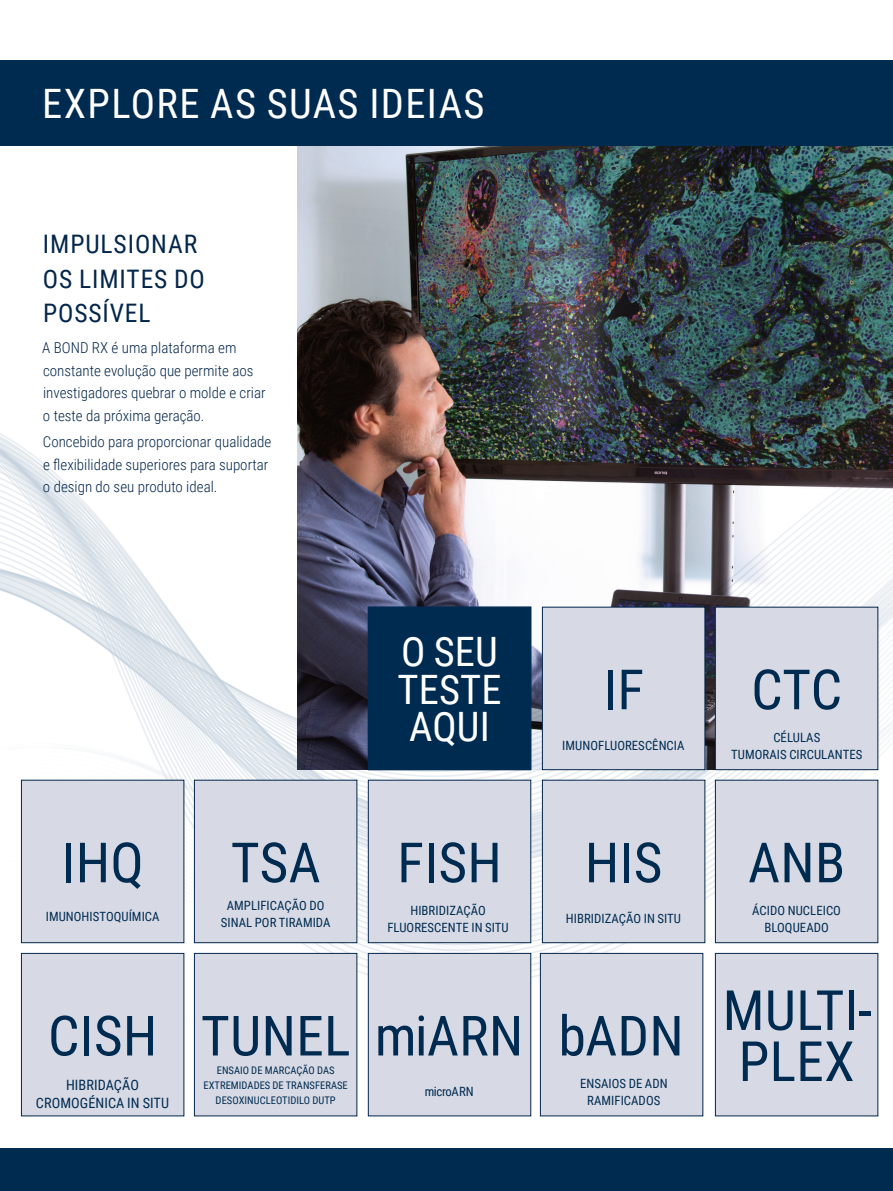
<style>
.page{position:relative;width:893px;height:1191px;background:#fff}
.page>*{position:absolute;margin:0;border:0;box-sizing:border-box;transform-origin:0 0}
.t1{font:55.5px/51px "Roboto Condensed";letter-spacing:.005em;color:#002b51}
.Brochure_headline{font:40.5px "Roboto Condensed";letter-spacing:.035em;color:#fff}
.Section_Heads{font:25.5px/34.5px "Roboto Condensed";letter-spacing:.035em;color:#04264b}
.Body_Text{font:300 15px/22.5px "Roboto Condensed";color:#04264b}
.t2{font:14.25px/17.2px "Roboto Condensed";letter-spacing:.005em;color:#002b51;text-align:center}
.t3{font:12.75px/17.2px "Roboto Condensed";letter-spacing:.005em;color:#002b51;text-align:center}
.t4{font:12.75px "Roboto Condensed";letter-spacing:-.03em;color:#002b51}
.t5{font:10.5px/15px "Roboto Condensed";letter-spacing:.005em;color:#002b51;text-align:center}
</style>
<div class="page">
<div style="left:0;top:1148px;width:893px;height:43px;background:#002b51"></div>
<div style="left:0;top:61px;width:893px;height:85px;background:#002b51"></div>
<img style="left:0;top:146px;width:893px;height:945px">
<div style="left:21px;top:780px;width:163px;height:162px;background:#d7dae4"></div>
<div style="left:21px;top:780px;width:163px;height:163px;border:1px solid #04264b"></div>
<div style="left:715px;top:953px;width:163px;height:163px;background:#d7dae4"></div>
<div style="left:715px;top:953px;width:163px;height:163px;border:1px solid #04264b"></div>
<div style="left:715px;top:780px;width:163px;height:162px;background:#d7dae4"></div>
<div style="left:715px;top:780px;width:163px;height:163px;border:1px solid #04264b"></div>
<div style="left:368px;top:780px;width:163px;height:162px;background:#d7dae4"></div>
<div style="left:368px;top:780px;width:163px;height:163px;border:1px solid #04264b"></div>
<div style="left:715px;top:607px;width:163px;height:162px;background:#d7dae4"></div>
<div style="left:715px;top:607px;width:163px;height:163px;border:1px solid #04264b"></div>
<div style="left:368px;top:607px;width:163px;height:163px;background:#002b51"></div>
<div style="left:542px;top:607px;width:163px;height:162px;background:#d7dae4"></div>
<div style="left:542px;top:607px;width:163px;height:163px;border:1px solid #04264b"></div>
<div style="left:542px;top:780px;width:163px;height:162px;background:#d7dae4"></div>
<div style="left:542px;top:780px;width:163px;height:163px;border:1px solid #04264b"></div>
<div style="left:194px;top:780px;width:163px;height:162px;background:#d7dae4"></div>
<div style="left:194px;top:780px;width:163px;height:163px;border:1px solid #04264b"></div>
<div style="left:194px;top:953px;width:163px;height:163px;background:#d7dae4"></div>
<div style="left:194px;top:953px;width:163px;height:163px;border:1px solid #04264b"></div>
<div style="left:368px;top:953px;width:163px;height:163px;background:#d7dae4"></div>
<div style="left:368px;top:953px;width:163px;height:163px;border:1px solid #04264b"></div>
<div style="left:540px;top:953px;width:163px;height:163px;background:#d7dae4"></div>
<div style="left:540px;top:953px;width:163px;height:163px;border:1px solid #04264b"></div>
<div style="left:21px;top:953px;width:163px;height:163px;background:#d7dae4"></div>
<div style="left:21px;top:953px;width:163px;height:163px;border:1px solid #04264b"></div>
<p class="Brochure_headline" style="left:42px;top:76px;width:444px">EXPLORE AS SUAS IDEIAS</p>
<p class="Section_Heads" style="left:43px;top:226px;width:164px">IMPULSIONAR<br>OS LIMITES DO<br>POSSÍVEL</p>
<p class="Body_Text" style="left:42px;top:336px;width:225px">A BOND RX é uma plataforma em constante evolução que permite aos investigadores quebrar o molde e criar o teste da próxima geração.</p>
<p class="Body_Text" style="left:43px;top:430px;width:230px">Concebido para proporcionar qualidade e flexibilidade superiores para suportar o design do seu produto ideal.</p>
<p class="Brochure_headline" style="left:401px;top:623px;width:98px">O SEU</p>
<p class="Brochure_headline" style="left:397px;top:661px;width:106px">TESTE</p>
<p class="Brochure_headline" style="left:409px;top:698px;width:82px">AQUI</p>
<p class="t1" style="left:62px;top:835px;width:84px">IHQ</p>
<p class="t3" style="left:46px;top:907px;width:115px">IMUNOHISTOQUÍMICA</p>
<p class="t1" style="left:48px;top:1008px;width:111px">CISH</p>
<p class="t2" style="left:36px;top:1076px;width:135px">HIBRIDAÇÃO<br>CROMOGÉNICA IN SITU</p>
<p class="t1" style="left:231px;top:835px;width:91px">TSA</p>
<p class="t3" style="left:221px;top:896px;width:111px">AMPLIFICAÇÃO DO<br>SINAL POR TIRAMIDA</p>
<p class="t1" style="left:397px;top:835px;width:106px">FISH</p>
<p class="t3" style="left:387px;top:901px;width:123px">HIBRIDIZAÇÃO<br>FLUORESCENTE IN SITU</p>
<p class="t1" style="left:201px;top:1008px;width:324px">TUNEL miARN</p>
<p class="t5" style="left:203px;top:1062px;width:146px">ENSAIO DE MARCAÇÃO DAS<br>EXTREMIDADES DE TRANSFERASE<br>DESOXINUCLEOTIDILO DUTP</p>
<p class="t4" style="left:425px;top:1082px;width:51px">microARN</p>
<p class="t1" style="left:603px;top:662px;width:42px">IF</p>
<p class="t3" style="left:562px;top:736px;width:124px">IMUNOFLUORESCÊNCIA</p>
<p class="t1" style="left:585px;top:835px;width:79px">HIS</p>
<p class="t3" style="left:566px;top:909px;width:117px">HIBRIDIZAÇÃO IN SITU</p>
<p class="t1" style="left:558px;top:1008px;width:127px">bADN</p>
<p class="t3" style="left:580px;top:1074px;width:89px">ENSAIOS DE ADN<br>RAMIFICADOS</p>
<p class="t1" style="left:751px;top:662px;width:92px">CTC</p>
<p class="t3" style="left:773px;top:728px;width:48px">CÉLULAS</p>
<p class="t3" style="left:731px;top:745px;width:133px">TUMORAIS CIRCULANTES</p>
<p class="t1" style="left:748px;top:835px;width:99px">ANB</p>
<p class="t3" style="left:752px;top:901px;width:90px">ÁCIDO NUCLEICO<br>BLOQUEADO</p>
<p class="t1" style="left:723px;top:982px;width:150px">MULTI-<br>PLEX</p>
</div>
